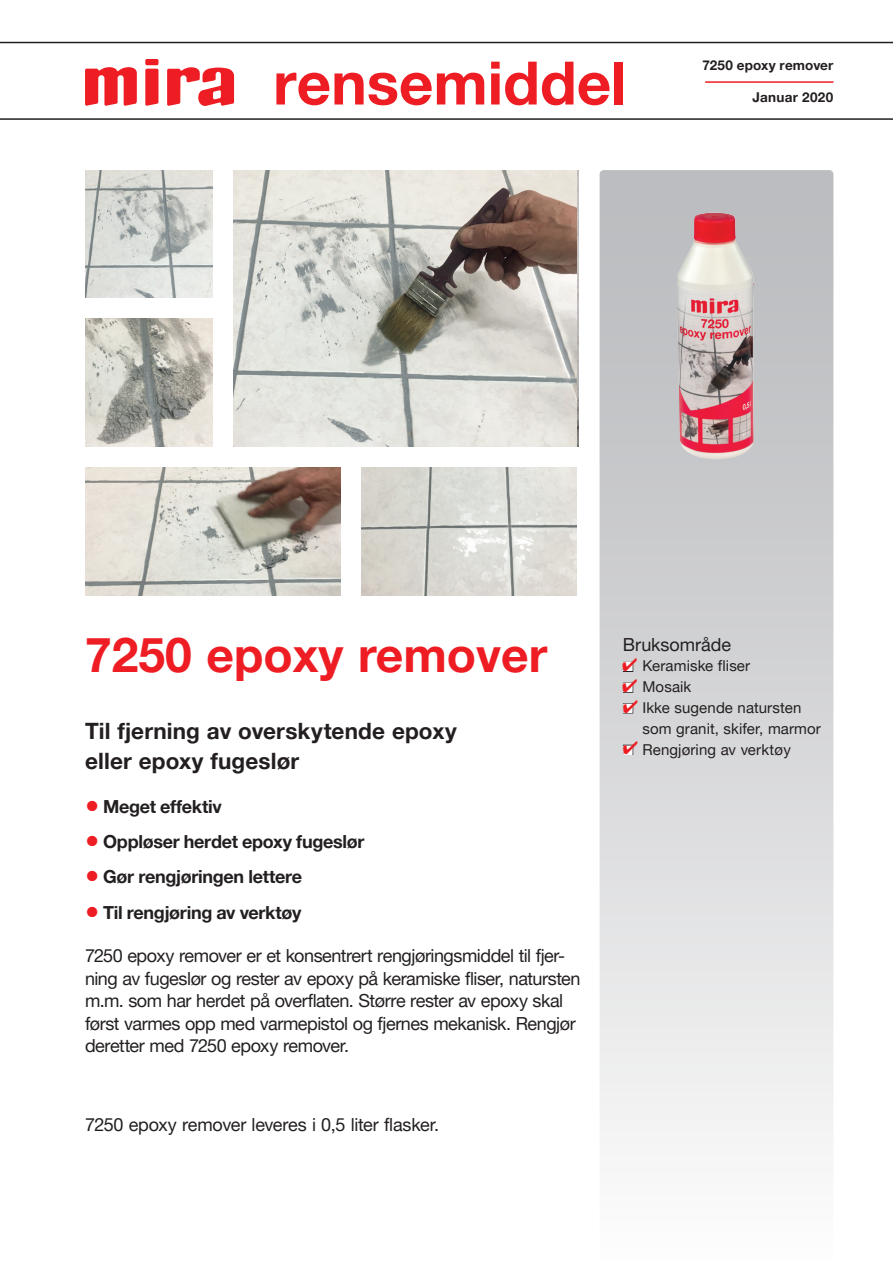
<style>
.page{position:relative;width:893px;height:1263px;background:#fff}
.page>*{position:absolute;margin:0;border:0;box-sizing:border-box;transform-origin:0 0}
.TYPE_OVERSKRIFT{font:700 60px "Helvetica Neue LT Pro";color:#ee1d23}
.over{font:700 48px "Helvetica Neue LT Pro";color:#ee1d23}
.TEKST_UNDER_BILLEDE{font:700 22.5px/30px "Helvetica Neue LT Pro";letter-spacing:.005em;color:#231f20}
.BRØD_side_1{font:18px/22.5px "Helvetica Neue LT Pro";letter-spacing:-.025em;color:#231f20}
.DOTPUNKTER{font:700 18px "Helvetica Neue LT Pro";letter-spacing:-.015em;color:#231f20}
.BRØD_OVERSKRIFT{font:18px "Helvetica Neue LT Pro";color:#231f20}
.PUNKTER_TIL_HØJRE{font:15px "Helvetica Neue LT Pro";letter-spacing:.01em;color:#231f20}
.BRØD{font:700 13.5px "Helvetica Neue LT Pro";letter-spacing:.015em;color:#231f20}
.s1{font-size:28.5px;color:#ee1d23}
.s2{color:#fff}
</style>
<div class="page">
<div style="left:600px;top:170px;width:233px;height:1093px;background:linear-gradient(to bottom,#b5b7ba,#fafafa);border-radius:4px"></div>
<hr style="left:0;top:118px;width:893px;height:2px;background:#231f20">
<hr style="left:0;top:42px;width:893px;height:1px;background:#231f20">
<svg style="left:145px;top:69px;width:13px;height:37px"></svg>
<div style="left:145px;top:59px;width:13px;height:6px;background:#ee1d23;border-radius:2px"></div>
<svg style="left:85px;top:67px;width:52px;height:39px"></svg>
<svg style="left:167px;top:67px;width:67px;height:39px"></svg>
<img style="left:85px;top:468px;width:255px;height:127px">
<img style="left:361px;top:468px;width:216px;height:127px">
<img style="left:85px;top:319px;width:128px;height:127px">
<img style="left:85px;top:170px;width:128px;height:128px">
<img style="left:677px;top:213px;width:78px;height:246px">
<img style="left:234px;top:170px;width:343px;height:276px">
<hr style="left:705px;top:81px;width:128px;height:2px;background:#ee1d23">
<svg style="left:623px;top:658px;width:14px;height:14px"></svg>
<svg style="left:623px;top:679px;width:14px;height:14px"></svg>
<svg style="left:623px;top:700px;width:15px;height:14px"></svg>
<svg style="left:623px;top:741px;width:15px;height:14px"></svg>
<p class="TYPE_OVERSKRIFT" style="left:273px;top:46px;width:355px">rensemiddel</p>
<p class="BRØD" style="left:702px;top:57px;width:133px">7250 epoxy remover</p>
<p class="BRØD" style="left:752px;top:89px;width:82px">Januar 2020</p>
<p class="over" style="left:85px;top:625px;width:464px">7250 epoxy remover</p>
<p class="TEKST_UNDER_BILLEDE" style="left:85px;top:715px;width:373px">Til fjerning av overskytende epoxy eller epoxy fugeslør</p>
<p class="DOTPUNKTER" style="left:85px;top:795px;width:138px"><span class="s1">•</span> Meget effektiv</p>
<p class="DOTPUNKTER" style="left:85px;top:830px;width:281px"><span class="s1">•</span> Oppløser herdet epoxy fugeslør</p>
<p class="DOTPUNKTER" style="left:85px;top:866px;width:219px"><span class="s1">•</span> Gør rengjøringen lettere</p>
<p class="DOTPUNKTER" style="left:85px;top:901px;width:218px"><span class="s1">•</span> Til rengjøring av verktøy</p>
<p class="BRØD_side_1" style="left:85px;top:944px;width:497px">7250 epoxy remover er et konsentrert rengjøringsmiddel til fjer&shy;ning av fugeslør og rester av epoxy på keramiske fliser, natursten m.m. som har herdet på overflaten. Større rester av epoxy skal først varmes opp med varmepistol og fjernes mekanisk. Rengjør deretter med 7250 epoxy remover.</p>
<p class="BRØD_side_1" style="left:85px;top:1113px;width:356px">7250 epoxy remover leveres i 0,5 liter flasker.</p>
<p class="BRØD_OVERSKRIFT" style="left:623px;top:633px;width:110px">Bruksområde</p>
<p class="PUNKTER_TIL_HØJRE" style="left:623px;top:657px;width:129px"><span class="s2">■</span> Keramiske fliser</p>
<p class="PUNKTER_TIL_HØJRE" style="left:623px;top:678px;width:70px"><span class="s2">■</span> Mosaik</p>
<p class="PUNKTER_TIL_HØJRE" style="left:623px;top:698px;width:180px"><span class="s2">■</span> Ikke sugende natursten</p>
<p class="PUNKTER_TIL_HØJRE" style="left:642px;top:719px;width:180px">som granit, skifer, marmor</p>
<p class="PUNKTER_TIL_HØJRE" style="left:623px;top:740px;width:170px"><span class="s2">■</span> Rengjøring av verktøy</p>
</div>
